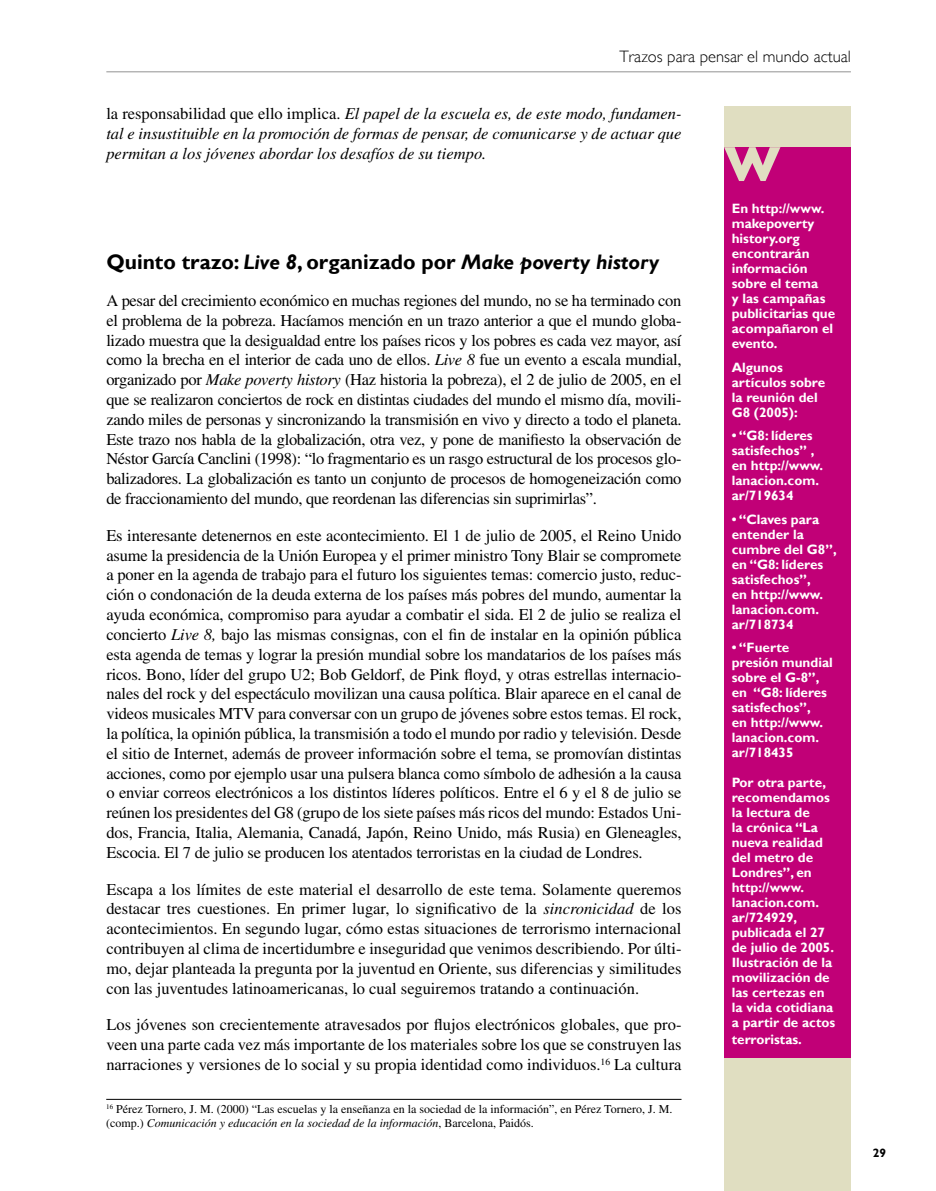
<style>
.page{position:relative;width:936px;height:1191px;background:#fff}
.page>*{position:absolute;margin:0;border:0;box-sizing:border-box;transform-origin:0 0}
.t1{font:700 21px "Gill Sans";color:#000}
.t2{font:16.5px/19.8px "Times";letter-spacing:-.01em;color:#000;text-align:justify}
.t3{font:italic 16.5px/19.8px "Times";color:#000;text-align:justify}
.t4{font:300 16.5px "Gill Sans";color:#000}
.t5{font:700 13.5px/15px "Gill Sans";color:#fff}
.t6{font:12px/14.4px "Times";color:#000}
.t7{font:700 12px "Gill Sans";color:#000}
.s1{font-style:normal}
.s2{font-style:italic}
</style>
<div class="page">
<div style="left:724px;top:106px;width:126px;height:1085px;background:#e0dec1"></div>
<hr style="left:106px;top:71px;width:744px;height:1px;background:#939393">
<div style="left:724px;top:147px;width:126px;height:911px;background:#c10077"></div>
<svg style="left:724px;top:147px;width:56px;height:34px"></svg>
<hr style="left:106px;top:1099px;width:575px;height:1px;background:#000">
<p class="t4" style="left:619px;top:47px;width:233px">Trazos para pensar el mundo actual</p>
<p class="t3" style="left:106px;top:104px;width:576px"><span class="s1">la responsabilidad que ello implica.</span> El papel de la escuela es, de este modo, fundamen&shy;tal e insustituible en la promoción de formas de pensar, de comunicarse y de actuar que permitan a los jóvenes abordar los desafíos de su tiempo.</p>
<p class="t1" style="left:106px;top:249px;width:554px">Quinto trazo: <span class="s2">Live 8</span>, organizado por <span class="s2">Make poverty history</span></p>
<p class="t2" style="left:106px;top:290px;width:576px">A pesar del crecimiento económico en muchas regiones del mundo, no se ha terminado con el problema de la pobreza. Hacíamos mención en un trazo anterior a que el mundo globa&shy;lizado muestra que la desigualdad entre los países ricos y los pobres es cada vez mayor, así como la brecha en el interior de cada uno de ellos. <span class="s2">Live 8</span> fue un evento a escala mundial, organizado por <span class="s2">Make poverty history</span> (Haz historia la pobreza), el 2 de julio de 2005, en el que se realizaron conciertos de rock en distintas ciudades del mundo el mismo día, movili&shy;zando miles de personas y sincronizando la transmisión en vivo y directo a todo el planeta.<br>Este trazo nos habla de la globalización, otra vez, y pone de manifiesto la observación de Néstor García Canclini (1998): “lo fragmentario es un rasgo estructural de los procesos glo&shy;balizadores. La globalización es tanto un conjunto de procesos de homogeneización como de fraccionamiento del mundo, que reordenan las diferencias sin suprimirlas”.</p>
<p class="t2" style="left:106px;top:525px;width:576px">Es interesante detenernos en este acontecimiento. El 1 de julio de 2005, el Reino Unido asume la presidencia de la Unión Europea y el primer ministro Tony Blair se compromete a poner en la agenda de trabajo para el futuro los siguientes temas: comercio justo, reduc&shy;ción o condonación de la deuda externa de los países más pobres del mundo, aumentar la ayuda económica, compromiso para ayudar a combatir el sida. El 2 de julio se realiza el concierto <span class="s2">Live 8,</span> bajo las mismas consignas, con el fin de instalar en la opinión pública esta agenda de temas y lograr la presión mundial sobre los mandatarios de los países más ricos. Bono, líder del grupo U2; Bob Geldorf, de Pink floyd, y otras estrellas internacio&shy;nales del rock y del espectáculo movilizan una causa política. Blair aparece en el canal de videos musicales MTV para conversar con un grupo de jóvenes sobre estos temas. El rock, la política, la opinión pública, la transmisión a todo el mundo por radio y televisión. Desde el sitio de Internet, además de proveer información sobre el tema, se promovían distintas acciones, como por ejemplo usar una pulsera blanca como símbolo de adhesión a la causa o enviar correos electrónicos a los distintos líderes políticos. Entre el 6 y el 8 de julio se reúnen los presidentes del G8 (grupo de los siete países más ricos del mundo: Estados Uni&shy;dos, Francia, Italia, Alemania, Canadá, Japón, Reino Unido, más Rusia) en Gleneagles, Escocia. El 7 de julio se producen los atentados terroristas en la ciudad de Londres.</p>
<p class="t2" style="left:106px;top:879px;width:576px">Escapa a los límites de este material el desarrollo de este tema. Solamente queremos destacar tres cuestiones. En primer lugar, lo significativo de la <span class="s2">sincronicidad</span> de los acontecimientos. En segundo lugar, cómo estas situaciones de terrorismo internacional contribuyen al clima de incertidumbre e inseguridad que venimos describiendo. Por últi&shy;mo, dejar planteada la pregunta por la juventud en Oriente, sus diferencias y similitudes con las juventudes latinoamericanas, lo cual seguiremos tratando a continuación.</p>
<p class="t2" style="left:106px;top:1015px;width:576px">Los jóvenes son crecientemente atravesados por flujos electrónicos globales, que pro&shy;veen una parte cada vez más importante de los materiales sobre los que se construyen las narraciones y versiones de lo social y su propia identidad como individuos.<sup>16</sup> La cultura</p>
<p class="t6" style="left:106px;top:1101px;width:567px"><sup>16</sup> Pérez Tornero, J. M. (2000) “Las escuelas y la enseñanza en la sociedad de la información”, en Pérez Tornero, J. M. (comp.) <span class="s2">Comunicación y educación en la sociedad de la información</span>, Barcelona, Paidós.</p>
<p class="t5" style="left:731px;top:201px;width:105px">En http://www. makepoverty history.org encontrarán información sobre el tema<br>y las campañas publicitarias que acompañaron el evento.</p>
<p class="t5" style="left:731px;top:360px;width:95px">Algunos artículos sobre la reunión del<br>G8 (2005):</p>
<p class="t5" style="left:731px;top:428px;width:93px">• “G8: líderes satisfechos” , en http://www. lanacion.com. ar/719634</p>
<p class="t5" style="left:731px;top:512px;width:106px">• “Claves para entender la cumbre del G8”, en “G8: líderes satisfechos”,<br>en http://www. lanacion.com. ar/718734</p>
<p class="t5" style="left:731px;top:640px;width:103px">• “Fuerte presión mundial sobre el G-8”, en “G8: líderes satisfechos”,<br>en http://www. lanacion.com. ar/718435</p>
<p class="t5" style="left:731px;top:775px;width:105px">Por otra parte, recomendamos la lectura de<br>la crónica “La nueva realidad del metro de<br>Londres”, en http://www. lanacion.com. ar/724929, publicada el 27 de julio de 2005.<br>Ilustración de la movilización de las certezas en la vida cotidiana a partir de actos terroristas.</p>
<p class="t7" style="left:872px;top:1146px;width:15px">29</p>
</div>
